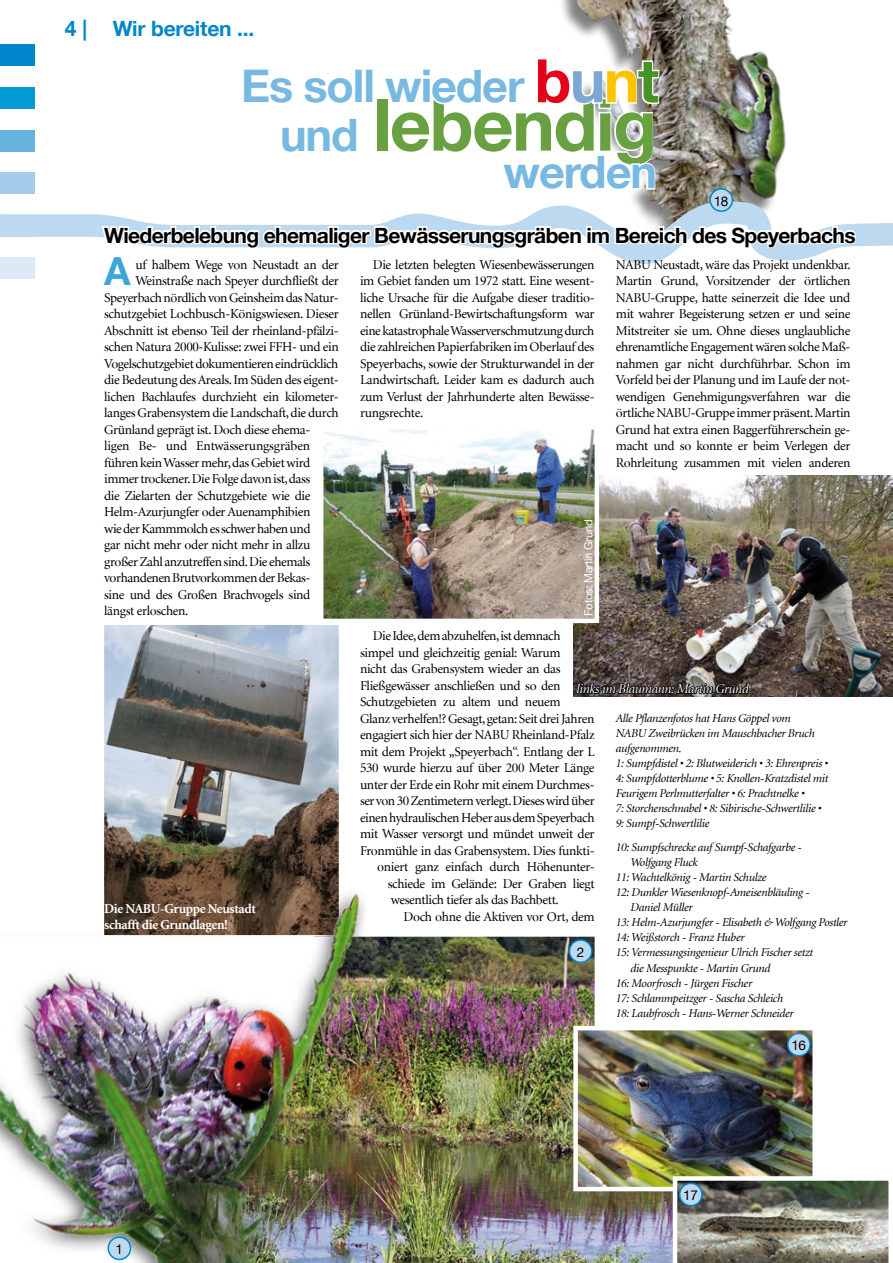
<style>
.page{position:relative;width:893px;height:1263px;background:#fff}
.page>*{position:absolute;margin:0;border:0;box-sizing:border-box;transform-origin:0 0}
.t1{font:700 72px "Helvetica Neue";letter-spacing:-.02em;color:#69a142}
.t2{font:700 45px "Helvetica Neue";letter-spacing:-.025em;color:#78b9e2}
.t3{font:700 38.7px "Helvetica Neue";color:#3ca6da}
.t4{font:700 21px "Helvetica Neue";letter-spacing:-.03em;color:#000}
.t5{font:700 21px "Helvetica Neue";letter-spacing:-.01em;color:#0086cb}
.t6{font:13.5px/16.5px "Minion";letter-spacing:-.025em;color:#000;text-align:justify}
.t7{font:700 13.5px/16.5px "Minion";letter-spacing:-.025em;color:#fff}
.t8{font:italic 13.5px "Minion";letter-spacing:-.025em;color:#fff}
.t9{font:13.5px "Helvetica Neue";color:#000}
.t10{font:italic 12px/15px "Minion";letter-spacing:-.025em;color:#000}
.t11{font:11.25px "Helvetica Neue";letter-spacing:-.025em;color:#fff}
.s1{font-size:60px;color:#e2001a}
.s2{font-size:60px;color:#7da6d4}
.s3{font-size:60px;color:#fcc400}
.s4{font-size:60px;color:#489324}
.s5{font-size:45px;color:#78b9e2}
</style>
<div class="page">
<div style="left:0;top:45px;width:34px;height:21px;background:#0086cb"></div>
<div style="left:0;top:87px;width:34px;height:22px;background:#009bd4"></div>
<div style="left:0;top:130px;width:34px;height:21px;background:#67b3df"></div>
<div style="left:0;top:172px;width:34px;height:22px;background:#a4ccea"></div>
<img style="left:561px;top:0;width:225px;height:178px">
<img style="left:469px;top:937px;width:126px;height:326px">
<svg style="left:561px;top:56px;width:100px;height:122px"></svg>
<img style="left:571px;top:1024px;width:318px;height:239px">
<svg style="left:104px;top:625px;width:235px;height:200px;background:#8f9398"></svg>
<img style="left:0;top:825px;width:469px;height:438px">
<svg style="left:0;top:178px;width:893px;height:101px"></svg>
<svg style="left:100px;top:207px;width:758px;height:57px"></svg>
<div style="left:108px;top:1237px;width:23px;height:22px;background:#bdd9ef;border-radius:50%"></div>
<div style="left:107px;top:1236px;width:24px;height:24px;border:2px solid #0086cb;border-radius:50%"></div>
<div style="left:569px;top:940px;width:23px;height:22px;background:#bdd9ef;border-radius:50%"></div>
<div style="left:569px;top:939px;width:23px;height:24px;border:2px solid #0086cb;border-radius:50%"></div>
<div style="left:788px;top:1033px;width:22px;height:23px;background:#bdd9ef;border-radius:50%"></div>
<div style="left:787px;top:1033px;width:24px;height:23px;border:2px solid #0086cb;border-radius:50%"></div>
<div style="left:680px;top:1183px;width:22px;height:22px;background:#bdd9ef;border-radius:50%"></div>
<div style="left:679px;top:1182px;width:24px;height:24px;border:2px solid #0086cb;border-radius:50%"></div>
<div style="left:710px;top:189px;width:22px;height:22px;background:#bdd9ef;border-radius:50%"></div>
<div style="left:709px;top:188px;width:24px;height:24px;border:2px solid #0086cb;border-radius:50%"></div>
<img style="left:573px;top:476px;width:320px;height:220px">
<svg style="left:576px;top:669px;width:174px;height:28px;background:#443c3a"></svg>
<img style="left:323px;top:429px;width:278px;height:196px">
<h3 class="t5" style="left:65px;top:15px;width:24px">4 |</h3>
<h3 class="t5" style="left:113px;top:15px;width:143px">Wir bereiten ...</h3>
<h2 class="t2" style="left:241px;top:58px;width:420px">Es soll wieder <span class="s1">b</span><span class="s2">u</span><span class="s3">n</span><span class="s4">t</span></h2>
<h1 class="t1" style="left:280px;top:80px;width:379px"><span class="s5">und</span> lebendig</h1>
<h2 class="t2" style="left:503px;top:144px;width:155px">werden</h2>
<p class="t9" style="left:714px;top:193px;width:16px">18</p>
<h3 class="t4" style="left:104px;top:222px;width:753px">Wiederbelebung ehemaliger Bewässerungsgräben im Bereich des Speyerbachs</h3>
<h3 class="t3" style="left:104px;top:248px;width:28px">A</h3>
<p class="t6" style="left:135px;top:257px;width:205px">uf halbem Wege von Neustadt an der</p>
<p class="t6" style="left:135px;top:273px;width:205px">Weinstraße nach Speyer durchfließt der</p>
<p class="t6" style="left:104px;top:290px;width:236px">Speyerbach nördlich von Geinsheim das Natur-</p>
<p class="t6" style="left:104px;top:306px;width:236px">schutzgebiet Lochbusch-Königswiesen. Dieser</p>
<p class="t6" style="left:104px;top:323px;width:236px">Abschnitt ist ebenso Teil der rheinland-pfälzi-</p>
<p class="t6" style="left:104px;top:339px;width:236px">schen Natura 2000-Kulisse: zwei FFH- und ein</p>
<p class="t6" style="left:104px;top:356px;width:236px">Vogelschutzgebiet dokumentieren eindrücklich</p>
<p class="t6" style="left:104px;top:372px;width:236px">die Bedeutung des Areals. Im Süden des eigent-</p>
<p class="t6" style="left:104px;top:389px;width:236px">lichen Bachlaufes durchzieht ein kilometer-</p>
<p class="t6" style="left:104px;top:405px;width:236px">langes Grabensystem die Landschaft, die durch</p>
<p class="t6" style="left:104px;top:422px;width:208px">Grünland geprägt ist. Doch diese ehema-</p>
<p class="t6" style="left:104px;top:438px;width:208px">ligen Be- und Entwässerungsgräben</p>
<p class="t6" style="left:104px;top:455px;width:208px">führen kein Wasser mehr, das Gebiet wird</p>
<p class="t6" style="left:104px;top:471px;width:208px">immer trockener. Die Folge davon ist, dass</p>
<p class="t6" style="left:104px;top:488px;width:208px">die Zielarten der Schutzgebiete wie die</p>
<p class="t6" style="left:104px;top:504px;width:208px">Helm-Azurjungfer oder Auenamphibien</p>
<p class="t6" style="left:104px;top:521px;width:208px">wie der Kammmolch es schwer haben und</p>
<p class="t6" style="left:104px;top:537px;width:208px">gar nicht mehr oder nicht mehr in allzu</p>
<p class="t6" style="left:104px;top:554px;width:208px">großer Zahl anzutreffen sind. Die ehemals</p>
<p class="t6" style="left:104px;top:570px;width:208px">vorhandenen Brutvorkommen der Bekas-</p>
<p class="t6" style="left:104px;top:587px;width:208px">sine und des Großen Brachvogels sind</p>
<p class="t6" style="left:104px;top:603px;width:86px">längst erloschen.</p>
<p class="t7" style="left:104px;top:900px;width:153px">Die NABU-Gruppe Neustadt schafft die Grundlagen!</p>
<p class="t6" style="left:360px;top:257px;width:236px;text-indent:13px">Die letzten belegten Wiesenbewässerungen im Gebiet fanden um 1972 statt. Eine wesent&shy;liche Ursache für die Aufgabe dieser traditio&shy;nellen Grünland-Bewirtschaftungsform war eine katastrophale Wasserverschmutzung durch die zahlreichen Papierfabriken im Oberlauf des Speyerbachs, sowie der Strukturwandel in der Landwirtschaft. Leider kam es dadurch auch zum Verlust der Jahrhunderte alten Bewässe&shy;rungsrechte.</p>
<p class="t11" style="left:582px;top:616px;width:98px;rotate:-90deg">Fotos: Martin Grund</p>
<p class="t6" style="left:616px;top:257px;width:236px">NABU Neustadt, wäre das Projekt undenkbar.<br>Martin Grund, Vorsitzender der örtlichen NABU-Gruppe, hatte seinerzeit die Idee und mit wahrer Begeisterung setzen er und seine Mitstreiter sie um. Ohne dieses unglaubliche ehrenamtliche Engagement wären solche Maß&shy;nahmen gar nicht durchführbar. Schon im Vorfeld bei der Planung und im Laufe der not&shy;wendigen Genehmigungsverfahren war die örtliche NABU-Gruppe immer präsent. Martin Grund hat extra einen Baggerführerschein ge&shy;macht und so konnte er beim Verlegen der Rohrleitung zusammen mit vielen anderen</p>
<p class="t6" style="left:373px;top:628px;width:189px">Die Idee, dem abzuhelfen, ist demnach</p>
<p class="t6" style="left:360px;top:644px;width:202px">simpel und gleichzeitig genial: Warum</p>
<p class="t6" style="left:360px;top:661px;width:202px">nicht das Grabensystem wieder an das</p>
<p class="t6" style="left:360px;top:677px;width:202px">Fließgewässer anschließen und so den</p>
<p class="t6" style="left:360px;top:694px;width:202px">Schutzgebieten zu altem und neuem</p>
<p class="t6" style="left:360px;top:710px;width:236px">Glanz verhelfen!? Gesagt, getan: Seit drei Jahren</p>
<p class="t6" style="left:360px;top:727px;width:236px">engagiert sich hier der NABU Rheinland-Pfalz</p>
<p class="t6" style="left:360px;top:743px;width:236px">mit dem Projekt „Speyerbach“. Entlang der L</p>
<p class="t6" style="left:360px;top:760px;width:236px">530 wurde hierzu auf über 200 Meter Länge</p>
<p class="t6" style="left:360px;top:776px;width:236px">unter der Erde ein Rohr mit einem Durchmes-</p>
<p class="t6" style="left:360px;top:793px;width:236px">ser von 30 Zentimetern verlegt. Dieses wird über</p>
<p class="t6" style="left:360px;top:809px;width:236px">einen hydraulischen Heber aus dem Speyerbach</p>
<p class="t6" style="left:360px;top:826px;width:236px">mit Wasser versorgt und mündet unweit der</p>
<p class="t6" style="left:360px;top:842px;width:236px">Fronmühle in das Grabensystem. Dies funkti-</p>
<p class="t6" style="left:377px;top:859px;width:219px">oniert ganz einfach durch Höhenunter-</p>
<p class="t6" style="left:388px;top:875px;width:208px">schiede im Gelände: Der Graben liegt</p>
<p class="t6" style="left:391px;top:892px;width:170px">wesentlich tiefer als das Bachbett.</p>
<p class="t6" style="left:403px;top:908px;width:193px">Doch ohne die Aktiven vor Ort, dem</p>
<p class="t8" style="left:577px;top:682px;width:174px">links im Blaumann: Martin Grund</p>
<p class="t10" style="left:616px;top:712px;width:214px">Alle Pflanzenfotos hat Hans Göppel vom<br>NABU Zweibrücken im Mauschbacher Bruch aufgenommen.<br>1: Sumpfdistel • 2: Blutweiderich • 3: Ehrenpreis • 4: Sumpfdotterblume • 5: Knollen-Kratzdistel mit Feurigem Perlmutterfalter • 6: Prachtnelke •<br>7: Storchenschnabel • 8: Sibirische-Schwertlilie • 9: Sumpf-Schwertlilie</p>
<p class="t10" style="left:616px;top:841px;width:188px">10: Sumpfschrecke auf Sumpf-Schafgarbe -</p>
<p class="t10" style="left:630px;top:856px;width:69px">Wolfgang Fluck</p>
<p class="t10" style="left:616px;top:871px;width:152px">11: Wachtelkönig - Martin Schulze</p>
<p class="t10" style="left:616px;top:886px;width:195px">12: Dunkler Wiesenknopf-Ameisenbläuling -</p>
<p class="t10" style="left:631px;top:901px;width:64px">Daniel Müller</p>
<p class="t10" style="left:616px;top:916px;width:233px">13: Helm-Azurjungfer - Elisabeth &amp; Wolfgang Postler</p>
<p class="t10" style="left:616px;top:931px;width:130px">14: Weißstorch - Franz Huber</p>
<p class="t10" style="left:616px;top:946px;width:199px">15: Vermessungsingenieur Ulrich Fischer setzt</p>
<p class="t10" style="left:631px;top:961px;width:141px">die Messpunkte - Martin Grund</p>
<p class="t10" style="left:616px;top:976px;width:138px">16: Moorfrosch - Jürgen Fischer</p>
<p class="t10" style="left:616px;top:991px;width:169px">17: Schlammpeitzger - Sascha Schleich</p>
<p class="t10" style="left:616px;top:1006px;width:179px">18: Laubfrosch - Hans-Werner Schneider</p>
<p class="t9" style="left:577px;top:944px;width:9px">2</p>
<p class="t9" style="left:791px;top:1037px;width:16px">16</p>
<p class="t9" style="left:115px;top:1241px;width:9px">1</p>
<p class="t9" style="left:683px;top:1187px;width:16px">17</p>
</div>
